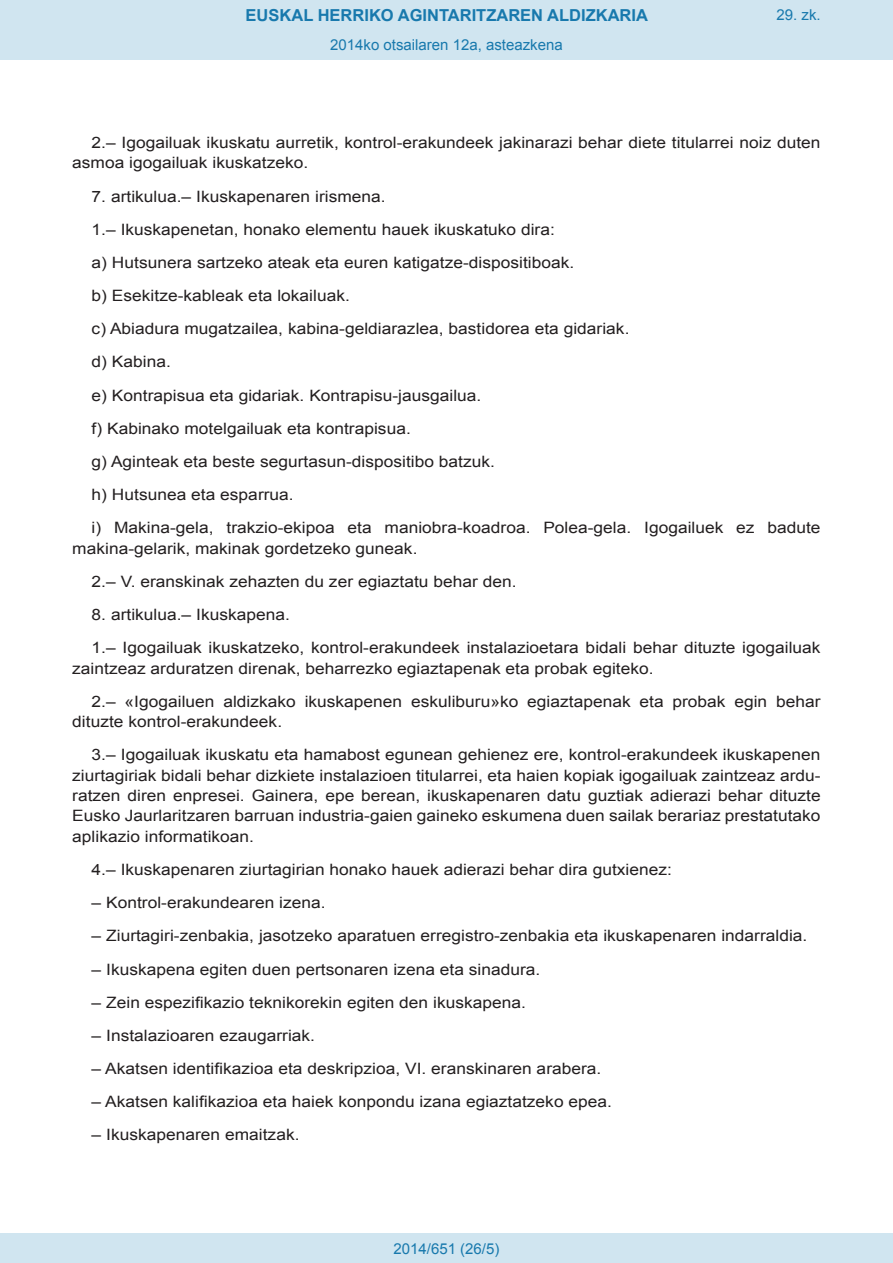
<style>
.page{position:relative;width:893px;height:1263px;background:#fff}
.page>*{position:absolute;margin:0;border:0;box-sizing:border-box;transform-origin:0 0}
.t1{font:700 16.5px "Arial";color:#1879ad}
.BOPVDetalle{font:15.6px/20.4px "Arial";color:#231f20;scale:1.11 1}
.Paginacion_Centro{font:15px "Arial";color:#1879ad}
</style>
<div class="page">
<div style="left:0;top:0;width:893px;height:60px;background:#d0e5f0"></div>
<div style="left:0;top:1233px;width:893px;height:30px;background:#d0e5f0"></div>
<p class="t1" style="left:246px;top:4px;width:404px">EUSKAL HERRIKO AGINTARITZAREN ALDIZKARIA</p>
<p class="Paginacion_Centro" style="left:330px;top:35px;width:234px">2014ko otsailaren 12a, asteazkena</p>
<p class="Paginacion_Centro" style="left:776px;top:5px;width:46px">29. zk.</p>
<p class="BOPVDetalle" style="left:72px;top:133px;width:676px;text-indent:19px">2.– Igogailuak ikuskatu aurretik, kontrol-erakundeek jakinarazi behar diete titularrei noiz duten asmoa igogailuak ikuskatzeko.</p>
<p class="BOPVDetalle" style="left:92px;top:186px;width:266px">7. artikulua.– Ikuskapenaren irismena.</p>
<p class="BOPVDetalle" style="left:92px;top:219px;width:419px">1.– Ikuskapenetan, honako elementu hauek ikuskatuko dira:</p>
<p class="BOPVDetalle" style="left:92px;top:252px;width:436px">a) Hutsunera sartzeko ateak eta euren katigatze-dispositiboak.</p>
<p class="BOPVDetalle" style="left:92px;top:286px;width:234px">b) Esekitze-kableak eta lokailuak.</p>
<p class="BOPVDetalle" style="left:92px;top:319px;width:486px">c) Abiadura mugatzailea, kabina-geldiarazlea, bastidorea eta gidariak.</p>
<p class="BOPVDetalle" style="left:92px;top:352px;width:73px">d) Kabina.</p>
<p class="BOPVDetalle" style="left:92px;top:385px;width:353px">e) Kontrapisua eta gidariak. Kontrapisu-jausgailua.</p>
<p class="BOPVDetalle" style="left:92px;top:418px;width:289px">f) Kabinako motelgailuak eta kontrapisua.</p>
<p class="BOPVDetalle" style="left:92px;top:451px;width:365px">g) Aginteak eta beste segurtasun-dispositibo batzuk.</p>
<p class="BOPVDetalle" style="left:92px;top:485px;width:184px">h) Hutsunea eta esparrua.</p>
<p class="BOPVDetalle" style="left:72px;top:518px;width:676px;text-indent:19px">i) Makina-gela, trakzio-ekipoa eta maniobra-koadroa. Polea-gela. Igogailuek ez badute makina-gelarik, makinak gordetzeko guneak.</p>
<p class="BOPVDetalle" style="left:92px;top:571px;width:384px">2.– V. eranskinak zehazten du zer egiaztatu behar den.</p>
<p class="BOPVDetalle" style="left:92px;top:604px;width:180px">8. artikulua.– Ikuskapena.</p>
<p class="BOPVDetalle" style="left:72px;top:638px;width:676px;text-indent:19px">1.– Igogailuak ikuskatzeko, kontrol-erakundeek instalazioetara bidali behar dituzte igogailuak zaintzeaz arduratzen direnak, beharrezko egiaztapenak eta probak egiteko.</p>
<p class="BOPVDetalle" style="left:72px;top:691px;width:676px;text-indent:19px">2.– «Igogailuen aldizkako ikuskapenen eskuliburu»ko egiaztapenak eta probak egin behar dituzte kontrol-erakundeek.</p>
<p class="BOPVDetalle" style="left:72px;top:745px;width:676px;text-align:justify;text-indent:19px">3.– Igogailuak ikuskatu eta hamabost egunean gehienez ere, kontrol-erakundeek ikuskapenen ziurtagiriak bidali behar dizkiete instalazioen titularrei, eta haien kopiak igogailuak zaintzeaz ardu&shy;ratzen diren enpresei. Gainera, epe berean, ikuskapenaren datu guztiak adierazi behar dituzte Eusko Jaurlaritzaren barruan industria-gaien gaineko eskumena duen sailak berariaz prestatutako aplikazio informatikoan.</p>
<p class="BOPVDetalle" style="left:92px;top:859px;width:524px">4.– Ikuskapenaren ziurtagirian honako hauek adierazi behar dira gutxienez:</p>
<p class="BOPVDetalle" style="left:92px;top:893px;width:212px">– Kontrol-erakundearen izena.</p>
<p class="BOPVDetalle" style="left:92px;top:926px;width:646px">– Ziurtagiri-zenbakia, jasotzeko aparatuen erregistro-zenbakia eta ikuskapenaren indarraldia.</p>
<p class="BOPVDetalle" style="left:92px;top:959px;width:406px">– Ikuskapena egiten duen pertsonaren izena eta sinadura.</p>
<p class="BOPVDetalle" style="left:92px;top:992px;width:393px">– Zein espezifikazio teknikorekin egiten den ikuskapena.</p>
<p class="BOPVDetalle" style="left:92px;top:1025px;width:203px">– Instalazioaren ezaugarriak.</p>
<p class="BOPVDetalle" style="left:92px;top:1058px;width:461px">– Akatsen identifikazioa eta deskripzioa, VI. eranskinaren arabera.</p>
<p class="BOPVDetalle" style="left:92px;top:1092px;width:470px">– Akatsen kalifikazioa eta haiek konpondu izana egiaztatzeko epea.</p>
<p class="BOPVDetalle" style="left:92px;top:1125px;width:189px">– Ikuskapenaren emaitzak.</p>
<p class="Paginacion_Centro" style="left:393px;top:1238px;width:107px">2014/651 (26/5)</p>
</div>
